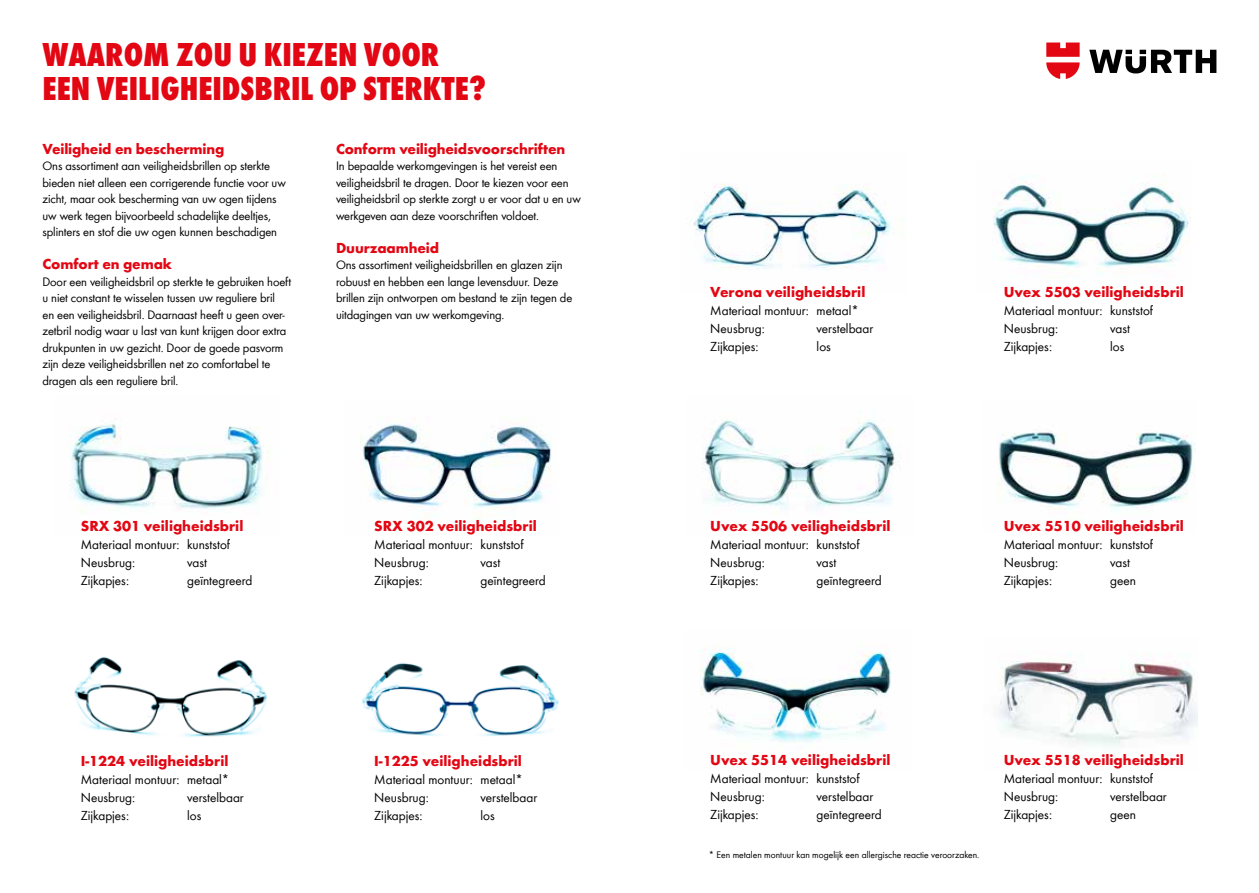
<style>
.page{position:relative;width:1259px;height:893px;background:#fff}
.page>*{position:absolute;margin:0;border:0;box-sizing:border-box;transform-origin:0 0}
.t1{font:800 condensed 34.5px/34.5px "Wuerth Global";color:#e30613}
.t2{font:700 15px "Wuerth";color:#e30613}
.t3{font:13.5px/18px "Wuerth";color:#000}
.t4{font:12.75px/16.5px "Wuerth";letter-spacing:-.01em;color:#000}
.t5{font:9.75px "Wuerth";color:#000}
</style>
<div class="page">
<img style="left:69px;top:423px;width:199px;height:90px">
<img style="left:704px;top:419px;width:197px;height:90px">
<img style="left:700px;top:644px;width:191px;height:99px">
<img style="left:693px;top:183px;width:198px;height:86px">
<img style="left:74px;top:657px;width:193px;height:80px">
<img style="left:362px;top:663px;width:197px;height:73px">
<img style="left:360px;top:424px;width:192px;height:95px">
<img style="left:997px;top:432px;width:198px;height:78px">
<img style="left:999px;top:653px;width:198px;height:93px">
<img style="left:993px;top:176px;width:196px;height:98px">
<svg style="left:1089px;top:50px;width:127px;height:23px"></svg>
<svg style="left:1046px;top:43px;width:33px;height:36px"></svg>
<h1 class="t1" style="left:43px;top:36px;width:445px">WAAROM ZOU U KIEZEN VOOR<br>EEN VEILIGHEIDSBRIL OP STERKTE?</h1>
<p class="t2" style="left:43px;top:137px;width:183px">Veiligheid en bescherming</p>
<p class="t4" style="left:43px;top:157px;width:245px">Ons assortiment aan veiligheidsbrillen op sterkte bieden niet alleen een corrigerende functie voor uw zicht, maar ook bescherming van uw ogen tijdens uw werk tegen bijvoorbeeld schadelijke deeltjes, splinters en stof die uw ogen kunnen beschadigen</p>
<p class="t2" style="left:43px;top:253px;width:131px">Comfort en gemak</p>
<p class="t4" style="left:43px;top:272px;width:250px">Door een veiligheidsbril op sterkte te gebruiken hoeft u niet constant te wisselen tussen uw reguliere bril<br>en een veiligheidsbril. Daarnaast heeft u geen over&shy;zetbril nodig waar u last van kunt krijgen door extra drukpunten in uw gezicht. Door de goede pasvorm zijn deze veiligheidsbrillen net zo comfortabel te dragen als een reguliere bril.</p>
<p class="t2" style="left:336px;top:137px;width:231px">Conform veiligheidsvoorschriften</p>
<p class="t4" style="left:336px;top:157px;width:246px">In bepaalde werkomgevingen is het vereist een veiligheidsbril te dragen. Door te kiezen voor een veiligheidsbril op sterkte zorgt u er voor dat u en uw werkgeven aan deze voorschriften voldoet.</p>
<p class="t2" style="left:336px;top:236px;width:105px">Duurzaamheid</p>
<p class="t4" style="left:336px;top:256px;width:238px">Ons assortiment veiligheidsbrillen en glazen zijn robuust en hebben een lange levensduur. Deze brillen zijn ontworpen om bestand te zijn tegen de uitdagingen van uw werkomgeving.</p>
<p class="t2" style="left:710px;top:281px;width:157px">Verona veiligheidsbril</p>
<p class="t3" style="left:710px;top:301px;width:150px">Materiaal montuur: metaal*<br>Neusbrug:</p>
<p class="t3" style="left:816px;top:319px;width:58px">verstelbaar</p>
<p class="t3" style="left:710px;top:337px;width:50px">Zijkapjes:</p>
<p class="t3" style="left:816px;top:337px;width:16px">los</p>
<p class="t2" style="left:1003px;top:281px;width:182px">Uvex 5503 veiligheidsbril</p>
<p class="t3" style="left:1003px;top:301px;width:151px">Materiaal montuur: kunststof<br>Neusbrug:</p>
<p class="t3" style="left:1110px;top:319px;width:21px">vast</p>
<p class="t3" style="left:1003px;top:337px;width:50px">Zijkapjes:</p>
<p class="t3" style="left:1110px;top:337px;width:16px">los</p>
<p class="t2" style="left:81px;top:515px;width:164px">SRX 301 veiligheidsbril</p>
<p class="t3" style="left:81px;top:535px;width:151px">Materiaal montuur: kunststof<br>Neusbrug:</p>
<p class="t3" style="left:187px;top:553px;width:21px">vast</p>
<p class="t2" style="left:374px;top:515px;width:164px">SRX 302 veiligheidsbril</p>
<p class="t3" style="left:374px;top:535px;width:151px">Materiaal montuur: kunststof<br>Neusbrug:</p>
<p class="t3" style="left:480px;top:553px;width:21px">vast</p>
<p class="t2" style="left:710px;top:515px;width:182px">Uvex 5506 veiligheidsbril</p>
<p class="t3" style="left:710px;top:535px;width:151px">Materiaal montuur: kunststof<br>Neusbrug:</p>
<p class="t3" style="left:816px;top:553px;width:21px">vast</p>
<p class="t2" style="left:1003px;top:515px;width:182px">Uvex 5510 veiligheidsbril</p>
<p class="t3" style="left:1003px;top:535px;width:151px">Materiaal montuur: kunststof<br>Neusbrug:</p>
<p class="t3" style="left:1110px;top:553px;width:21px">vast</p>
<p class="t3" style="left:81px;top:571px;width:50px">Zijkapjes:</p>
<p class="t3" style="left:187px;top:571px;width:67px">geïntegreerd</p>
<p class="t3" style="left:374px;top:571px;width:50px">Zijkapjes:</p>
<p class="t3" style="left:480px;top:571px;width:67px">geïntegreerd</p>
<p class="t3" style="left:710px;top:571px;width:50px">Zijkapjes:</p>
<p class="t3" style="left:816px;top:571px;width:67px">geïntegreerd</p>
<p class="t3" style="left:1003px;top:571px;width:50px">Zijkapjes:</p>
<p class="t3" style="left:1110px;top:571px;width:27px">geen</p>
<p class="t2" style="left:81px;top:750px;width:149px">I-1224 veiligheidsbril</p>
<p class="t3" style="left:81px;top:770px;width:150px">Materiaal montuur: metaal*<br>Neusbrug:</p>
<p class="t3" style="left:187px;top:788px;width:58px">verstelbaar</p>
<p class="t2" style="left:374px;top:750px;width:149px">I-1225 veiligheidsbril</p>
<p class="t3" style="left:374px;top:770px;width:150px">Materiaal montuur: metaal*<br>Neusbrug:</p>
<p class="t3" style="left:480px;top:788px;width:58px">verstelbaar</p>
<p class="t2" style="left:710px;top:749px;width:182px">Uvex 5514 veiligheidsbril</p>
<p class="t3" style="left:710px;top:769px;width:151px">Materiaal montuur: kunststof<br>Neusbrug:</p>
<p class="t3" style="left:816px;top:787px;width:58px">verstelbaar</p>
<p class="t2" style="left:1003px;top:749px;width:182px">Uvex 5518 veiligheidsbril</p>
<p class="t3" style="left:1003px;top:769px;width:151px">Materiaal montuur: kunststof<br>Neusbrug:</p>
<p class="t3" style="left:1110px;top:787px;width:58px">verstelbaar</p>
<p class="t3" style="left:81px;top:806px;width:50px">Zijkapjes:</p>
<p class="t3" style="left:187px;top:806px;width:16px">los</p>
<p class="t3" style="left:374px;top:806px;width:50px">Zijkapjes:</p>
<p class="t3" style="left:480px;top:806px;width:16px">los</p>
<p class="t3" style="left:710px;top:805px;width:50px">Zijkapjes:</p>
<p class="t3" style="left:816px;top:805px;width:67px">geïntegreerd</p>
<p class="t3" style="left:1003px;top:805px;width:50px">Zijkapjes:</p>
<p class="t3" style="left:1110px;top:805px;width:27px">geen</p>
<p class="t5" style="left:709px;top:848px;width:272px">* Een metalen montuur kan mogelijk een allergische reactie veroorzaken.</p>
</div>
